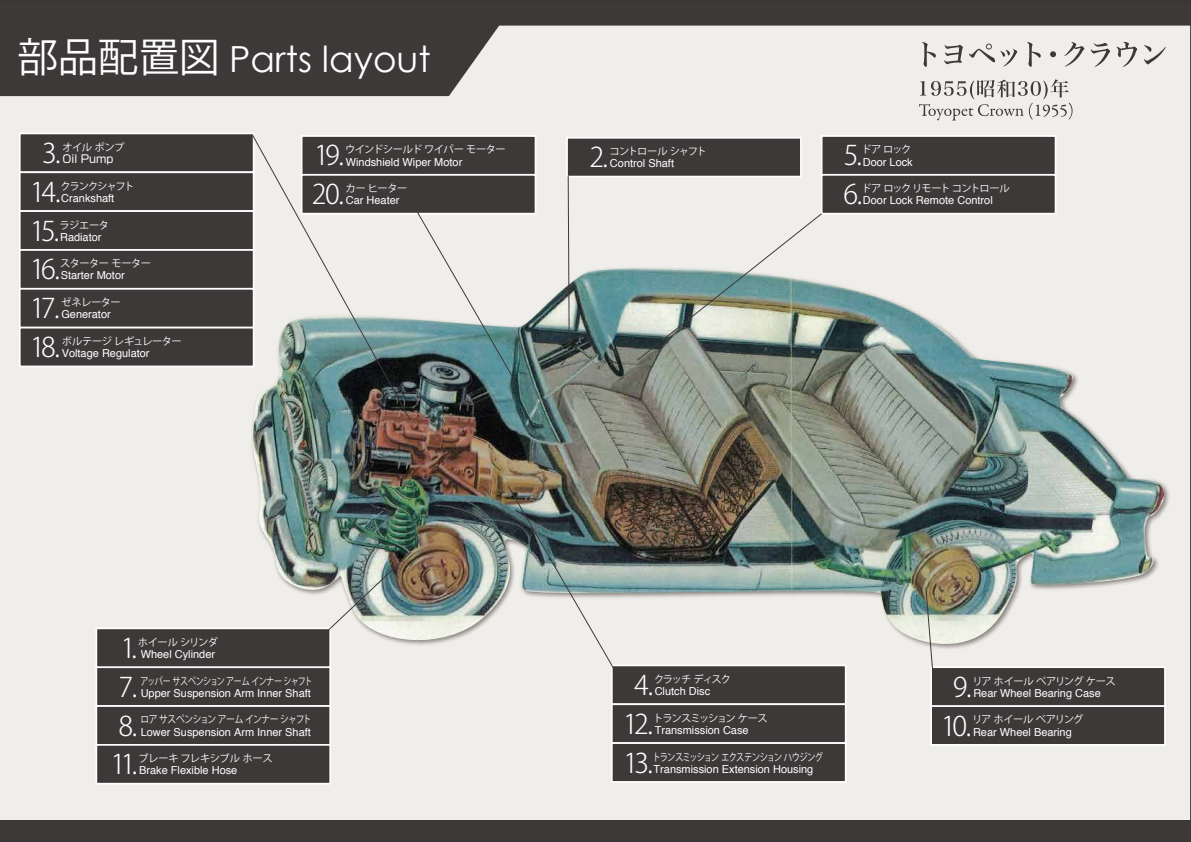
<style>
.page{position:relative;width:1191px;height:842px;background:#fff}
.page>*{position:absolute;margin:0;border:0;box-sizing:border-box;transform-origin:0 0}
.t1{font:36px "Century Gothic";color:#fff}
.t2{font:300 27px "Koz Go Pro";letter-spacing:-.135em;color:#fff}
.t3{font:11px "Helvetica";color:#fff}
.t4{font:11px "Shin Go Pro";color:#fff}
.t5{font:10.3px "Koz Go Pro";letter-spacing:-.06em;color:#fff}
.t6{font:10.3px "Koz Go Pro";letter-spacing:-.06em;color:#fff;scale:.78 1}
.t7{font:10.3px "Koz Go Pro";letter-spacing:-.1em;color:#fff;scale:.81 1}
.t8{font:10.3px "Koz Go Pro";letter-spacing:-.06em;color:#fff;scale:.85 1}
.t9{font:10.3px "Koz Go Pro";letter-spacing:-.11em;color:#fff}
.t10{font:10.3px "Koz Go Pro";letter-spacing:-.09em;color:#fff}
.t11{font:10.3px "Koz Go Pro";letter-spacing:-.03em;color:#fff}
.t12{font:10.3px "Koz Go Pro";letter-spacing:-.035em;color:#fff}
.t13{font:10.3px "Koz Go Pro";letter-spacing:-.1em;color:#fff}
.t14{font:10.3px "Koz Go Pro";letter-spacing:-.12em;color:#fff}
.s1{font-family:"Koz Go Pr 6 N";font-size:40.4px}
</style>
<div class="page">
<img style="left:0;top:96px;width:1191px;height:724px">
<div style="left:0;top:820px;width:1191px;height:22px;background:#3d3939"></div>
<svg style="left:0;top:0;width:1191px;height:96px;background:#858281"></svg>
<div style="left:611px;top:664px;width:235px;height:41px;background:#3d3939;border:2px solid #fff"></div>
<div style="left:611px;top:703px;width:235px;height:41px;background:#3d3939;border:2px solid #fff"></div>
<div style="left:611px;top:742px;width:235px;height:41px;background:#3d3939;border:2px solid #fff"></div>
<div style="left:301px;top:135px;width:235px;height:41px;background:#3d3939;border:2px solid #fff"></div>
<div style="left:301px;top:174px;width:235px;height:41px;background:#3d3939;border:2px solid #fff"></div>
<div style="left:820px;top:135px;width:236px;height:41px;background:#3d3939;border:2px solid #fff"></div>
<div style="left:820px;top:174px;width:236px;height:41px;background:#3d3939;border:2px solid #fff"></div>
<div style="left:95px;top:666px;width:236px;height:41px;background:#3d3939;border:2px solid #fff"></div>
<div style="left:95px;top:705px;width:236px;height:41px;background:#3d3939;border:2px solid #fff"></div>
<div style="left:930px;top:705px;width:235px;height:41px;background:#3d3939;border:2px solid #fff"></div>
<div style="left:930px;top:666px;width:235px;height:41px;background:#3d3939;border:2px solid #fff"></div>
<div style="left:95px;top:627px;width:236px;height:41px;background:#3d3939;border:2px solid #fff"></div>
<div style="left:19px;top:133px;width:235px;height:40px;background:#3d3939;border:2px solid #fff"></div>
<div style="left:95px;top:744px;width:236px;height:40px;background:#3d3939;border:2px solid #fff"></div>
<div style="left:19px;top:171px;width:235px;height:41px;background:#3d3939;border:2px solid #fff"></div>
<div style="left:19px;top:210px;width:235px;height:41px;background:#3d3939;border:2px solid #fff"></div>
<div style="left:19px;top:249px;width:235px;height:41px;background:#3d3939;border:2px solid #fff"></div>
<div style="left:19px;top:288px;width:235px;height:40px;background:#3d3939;border:2px solid #fff"></div>
<div style="left:19px;top:327px;width:235px;height:40px;background:#3d3939;border:2px solid #fff"></div>
<div style="left:566px;top:137px;width:235px;height:40px;background:#3d3939;border:2px solid #fff"></div>
<img style="left:319px;top:551px;width:93px;height:87px">
<svg style="left:414px;top:212px;width:106px;height:177px;background:#b5c2c1"></svg>
<svg style="left:567px;top:175px;width:3px;height:178px"></svg>
<svg style="left:251px;top:134px;width:160px;height:287px"></svg>
<svg style="left:925px;top:586px;width:8px;height:83px"></svg>
<img style="left:507px;top:485px;width:112px;height:192px">
<svg style="left:636px;top:213px;width:186px;height:148px;background:#b4beb7"></svg>
<svg style="left:922px;top:42px;width:13px;height:25px"></svg>
<svg style="left:944px;top:45px;width:19px;height:19px"></svg>
<svg style="left:969px;top:44px;width:48px;height:23px"></svg>
<svg style="left:1026px;top:42px;width:14px;height:25px"></svg>
<svg style="left:1050px;top:51px;width:6px;height:6px"></svg>
<svg style="left:1064px;top:42px;width:20px;height:25px"></svg>
<svg style="left:1090px;top:43px;width:20px;height:24px"></svg>
<svg style="left:1116px;top:42px;width:21px;height:25px"></svg>
<svg style="left:1143px;top:45px;width:22px;height:19px"></svg>
<svg style="left:919px;top:79px;width:153px;height:41px;background:#d1cfcc"></svg>
<h1 class="t1" style="left:17px;top:37px;width:415px"><span class="s1">部品配置図</span> Parts layout</h1>
<p class="t5" style="left:62px;top:140px;width:63px">オイル ポンプ</p>
<h2 class="t2" style="left:42px;top:135px;width:20px">3.</h2>
<p class="t4" style="left:63px;top:150px;width:52px">Oil Pump</p>
<p class="t9" style="left:60px;top:179px;width:75px">クランクシャフト</p>
<h2 class="t2" style="left:30px;top:174px;width:32px">14.</h2>
<p class="t3" style="left:61px;top:189px;width:55px">Crankshaft</p>
<p class="t5" style="left:60px;top:218px;width:51px">ラジエータ</p>
<h2 class="t2" style="left:30px;top:213px;width:31px">15.</h2>
<p class="t3" style="left:60px;top:228px;width:43px">Radiator</p>
<p class="t5" style="left:60px;top:257px;width:92px">スターター モーター</p>
<h2 class="t2" style="left:30px;top:252px;width:31px">16.</h2>
<p class="t3" style="left:61px;top:267px;width:66px">Starter Motor</p>
<p class="t5" style="left:61px;top:296px;width:61px">ゼネレーター</p>
<h2 class="t2" style="left:30px;top:291px;width:31px">17.</h2>
<p class="t3" style="left:61px;top:306px;width:51px">Generator</p>
<p class="t12" style="left:62px;top:335px;width:122px">ボルテージ レギュレーター</p>
<h2 class="t2" style="left:30px;top:330px;width:31px">18.</h2>
<p class="t3" style="left:62px;top:345px;width:89px">Voltage Regulator</p>
<p class="t5" style="left:345px;top:143px;width:162px">ウインドシールド ワイパー モーター</p>
<h2 class="t2" style="left:314px;top:138px;width:31px">19.</h2>
<p class="t3" style="left:346px;top:153px;width:118px">Windshield Wiper Motor</p>
<p class="t5" style="left:345px;top:182px;width:63px">カー ヒーター</p>
<h2 class="t2" style="left:312px;top:177px;width:34px">20.</h2>
<p class="t3" style="left:346px;top:192px;width:55px">Car Heater</p>
<h2 class="t2" style="left:589px;top:140px;width:20px">2.</h2>
<p class="t13" style="left:609px;top:145px;width:99px">コントロール シャフト</p>
<p class="t3" style="left:610px;top:155px;width:66px">Control Shaft</p>
<p class="t5" style="left:861px;top:143px;width:51px">ドア ロック</p>
<h2 class="t2" style="left:844px;top:138px;width:20px">5.</h2>
<p class="t3" style="left:862px;top:153px;width:52px">Door Lock</p>
<p class="t10" style="left:861px;top:182px;width:150px">ドア ロック リモート コントロール</p>
<h2 class="t2" style="left:843px;top:177px;width:20px">6.</h2>
<p class="t3" style="left:863px;top:192px;width:131px">Door Lock Remote Control</p>
<p class="t5" style="left:138px;top:635px;width:82px">ホイール シリンダ</p>
<h2 class="t2" style="left:121px;top:630px;width:18px">1.</h2>
<p class="t3" style="left:141px;top:645px;width:76px">Wheel Cylinder</p>
<p class="t6" style="left:140px;top:674px;width:222px">アッパー サスペンション アーム インナー シャフト</p>
<h2 class="t2" style="left:118px;top:669px;width:20px">7.</h2>
<p class="t3" style="left:141px;top:684px;width:172px">Upper Suspension Arm Inner Shaft</p>
<p class="t8" style="left:140px;top:713px;width:203px">ロア サスペンション アーム インナー シャフト</p>
<h2 class="t2" style="left:118px;top:708px;width:20px">8.</h2>
<p class="t3" style="left:141px;top:723px;width:172px">Lower Suspension Arm Inner Shaft</p>
<p class="t14" style="left:654px;top:672px;width:78px">クラッチ ディスク</p>
<h2 class="t2" style="left:634px;top:667px;width:20px">4.</h2>
<p class="t3" style="left:654px;top:683px;width:57px">Clutch Disc</p>
<h2 class="t2" style="left:623px;top:706px;width:31px">12.</h2>
<p class="t9" style="left:653px;top:711px;width:116px">トランスミッション ケース</p>
<p class="t3" style="left:654px;top:721px;width:95px">Transmission Case</p>
<p class="t5" style="left:972px;top:674px;width:145px">リア ホイール ベアリング ケース</p>
<h2 class="t2" style="left:952px;top:669px;width:20px">9.</h2>
<p class="t3" style="left:973px;top:684px;width:129px">Rear Wheel Bearing Case</p>
<p class="t5" style="left:972px;top:713px;width:113px">リア ホイール ベアリング</p>
<h2 class="t2" style="left:941px;top:708px;width:31px">10.</h2>
<p class="t3" style="left:973px;top:723px;width:100px">Rear Wheel Bearing</p>
<p class="t11" style="left:139px;top:752px;width:136px">ブレーキ フレキシブル ホース</p>
<h2 class="t2" style="left:111px;top:747px;width:28px">11.</h2>
<p class="t3" style="left:139px;top:762px;width:100px">Brake Flexible Hose</p>
<p class="t7" style="left:652px;top:750px;width:212px">トランスミッション エクステンション ハウジング</p>
<h2 class="t2" style="left:623px;top:745px;width:31px">13.</h2>
<p class="t3" style="left:653px;top:760px;width:161px">Transmission Extension Housing</p>
</div>
